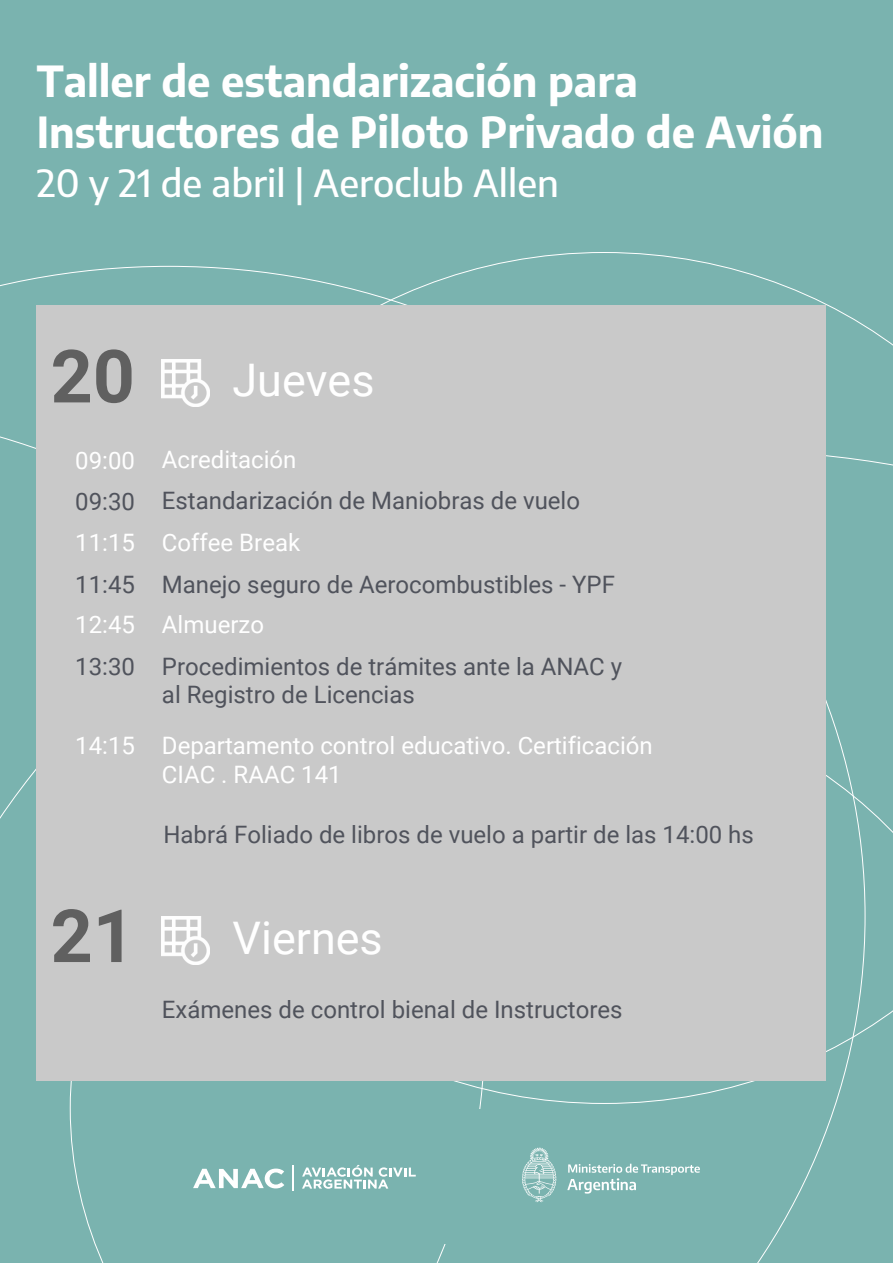
<style>
.page{position:relative;width:893px;height:1263px;background:#7ab3af}
.page>*{position:absolute;margin:0;border:0;box-sizing:border-box;transform-origin:0 0}
.t1{font:700 73.5px "Roboto";color:#606060}
.t2{font:45px "Roboto";color:#fff}
.t3{font:700 42px/50.4px "Encode Sans";color:#fff}
.t4{font:500 37.5px "Encode Sans";color:#fff}
.t5{font:24px/28.8px "Roboto";color:#50535c}
.t6{font:24px/28.8px "Roboto";color:#fff}
</style>
<div class="page">
<svg style="left:70px;top:700px;width:823px;height:563px"></svg>
<div style="left:146px;top:1110px;width:600px;height:134px;background:#7ab3af"></div>
<svg style="left:193px;top:1168px;width:91px;height:20px"></svg>
<svg style="left:302px;top:1165px;width:114px;height:24px"></svg>
<svg style="left:293px;top:1165px;width:1px;height:26px"></svg>
<svg style="left:567px;top:1164px;width:133px;height:29px"></svg>
<svg style="left:522px;top:1147px;width:34px;height:55px"></svg>
<div style="left:37px;top:306px;width:789px;height:775px;background:#c9c9c9"></div>
<img style="left:162px;top:360px;width:47px;height:47px">
<img style="left:162px;top:917px;width:47px;height:47px">
<h3 class="t3" style="left:37px;top:54px;width:788px">Taller de estandarización para<br>Instructores de Piloto Privado de Avión</h3>
<h3 class="t4" style="left:37px;top:157px;width:524px">20 y 21 de abril | Aeroclub Allen</h3>
<h1 class="t1" style="left:51px;top:325px;width:86px">20</h1>
<p class="t6" style="left:75px;top:445px;width:61px">09:00</p>
<p class="t5" style="left:75px;top:486px;width:61px">09:30</p>
<p class="t6" style="left:75px;top:527px;width:61px">11:15</p>
<p class="t5" style="left:75px;top:569px;width:61px">11:45</p>
<h2 class="t2" style="left:233px;top:349px;width:144px">Jueves</h2>
<p class="t6" style="left:162px;top:444px;width:136px">Acreditación</p>
<p class="t5" style="left:162px;top:485px;width:420px">Estandarización de Maniobras de vuelo</p>
<p class="t6" style="left:162px;top:527px;width:140px">Coffee Break</p>
<p class="t5" style="left:162px;top:569px;width:455px">Manejo seguro de Aerocombustibles - YPF</p>
<p class="t6" style="left:75px;top:609px;width:190px">12:45 Almuerzo</p>
<p class="t5" style="left:162px;top:651px;width:462px;text-indent:-87px">13:30 Procedimientos de trámites ante la ANAC y al Registro de Licencias</p>
<p class="t6" style="left:162px;top:730px;width:492px;text-indent:-87px">14:15 Departamento control educativo. Certificación<br>CIAC . RAAC 141</p>
<h1 class="t1" style="left:51px;top:884px;width:86px">21</h1>
<p class="t5" style="left:163px;top:819px;width:592px">Habrá Foliado de libros de vuelo a partir de las 14:00 hs</p>
<h2 class="t2" style="left:233px;top:906px;width:152px">Viernes</h2>
<p class="t5" style="left:162px;top:994px;width:462px">Exámenes de control bienal de Instructores</p>
</div>
